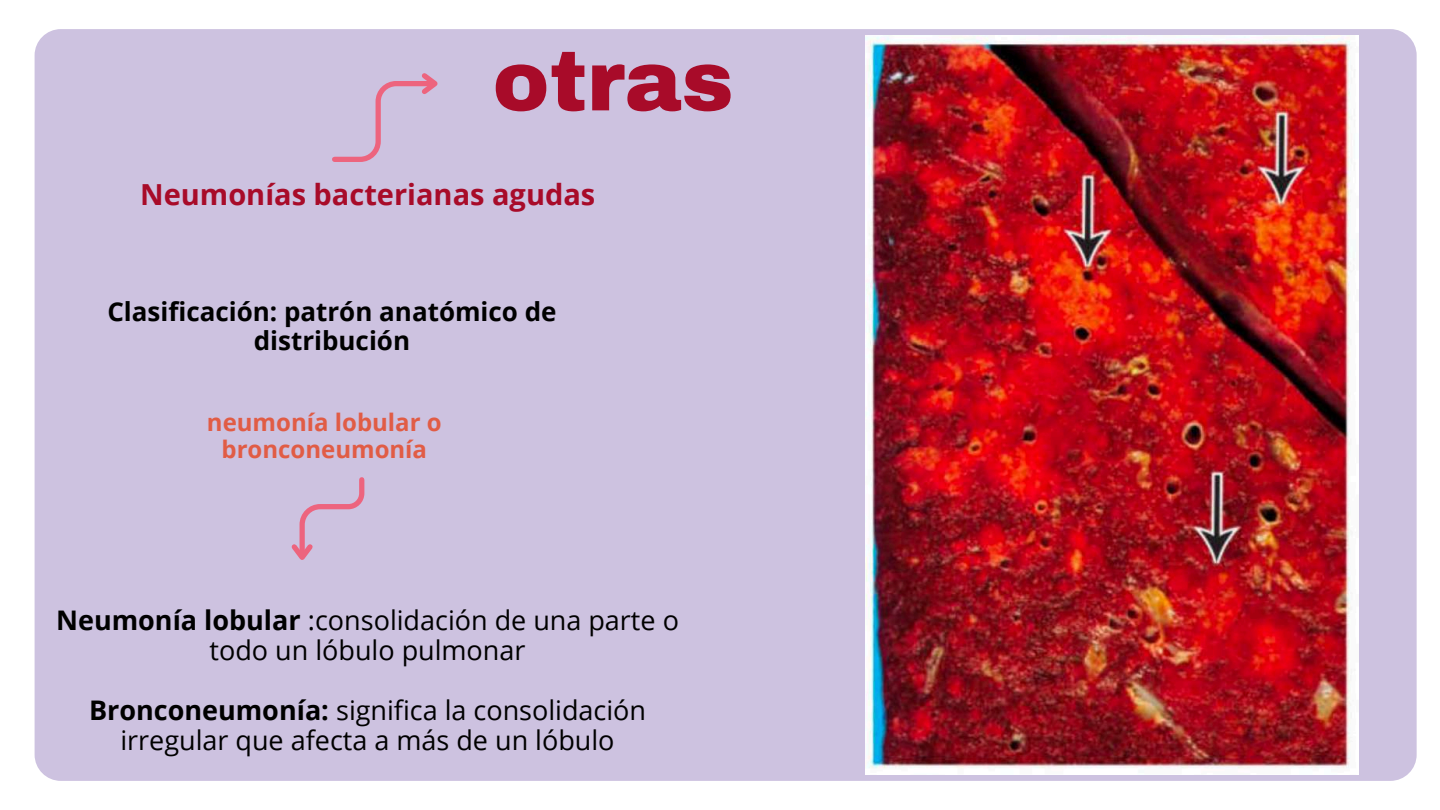
<style>
.page{position:relative;width:1440px;height:810px;background:#fff}
.page>*{position:absolute;margin:0;border:0;box-sizing:border-box;transform-origin:0 0}
.t1{font:900 85px "Archivo";color:#a80b29}
.t2{font:700 29px "Open Sans";color:#a80b29}
.t3{font:27px/30px "Open Sans";color:#000;text-align:center}
.t4{font:700 26px/29.2px "Open Sans";color:#000;text-align:center}
.t5{font:700 24px/27px "Open Sans";color:#e15c45;text-align:center}
.s1{font-weight:700}
</style>
<div class="page">
<div style="left:35px;top:29px;width:1382px;height:752px;background:#cdc2e0;border-radius:26px"></div>
<svg style="left:332px;top:73px;width:106px;height:89px"></svg>
<svg style="left:291px;top:477px;width:74px;height:83px"></svg>
<img style="left:865px;top:35px;width:494px;height:740px">
<h1 class="t1" style="left:493px;top:36px;width:242px">otras</h1>
<p class="t2" style="left:140px;top:174px;width:457px">Neumonías bacterianas agudas</p>
<p class="t4" style="left:107px;top:297px;width:451px">Clasificación: patrón anatómico de distribución</p>
<p class="t5" style="left:207px;top:408px;width:236px">neumonía lobular o bronconeumonía</p>
<p class="t3" style="left:56px;top:604px;width:624px"><span class="s1">Neumonía lobular</span> :consolidación de una parte o todo un lóbulo pulmonar</p>
<p class="t3" style="left:89px;top:694px;width:559px"><span class="s1">Bronconeumonía:</span> significa la consolidación irregular que afecta a más de un lóbulo</p>
</div>
